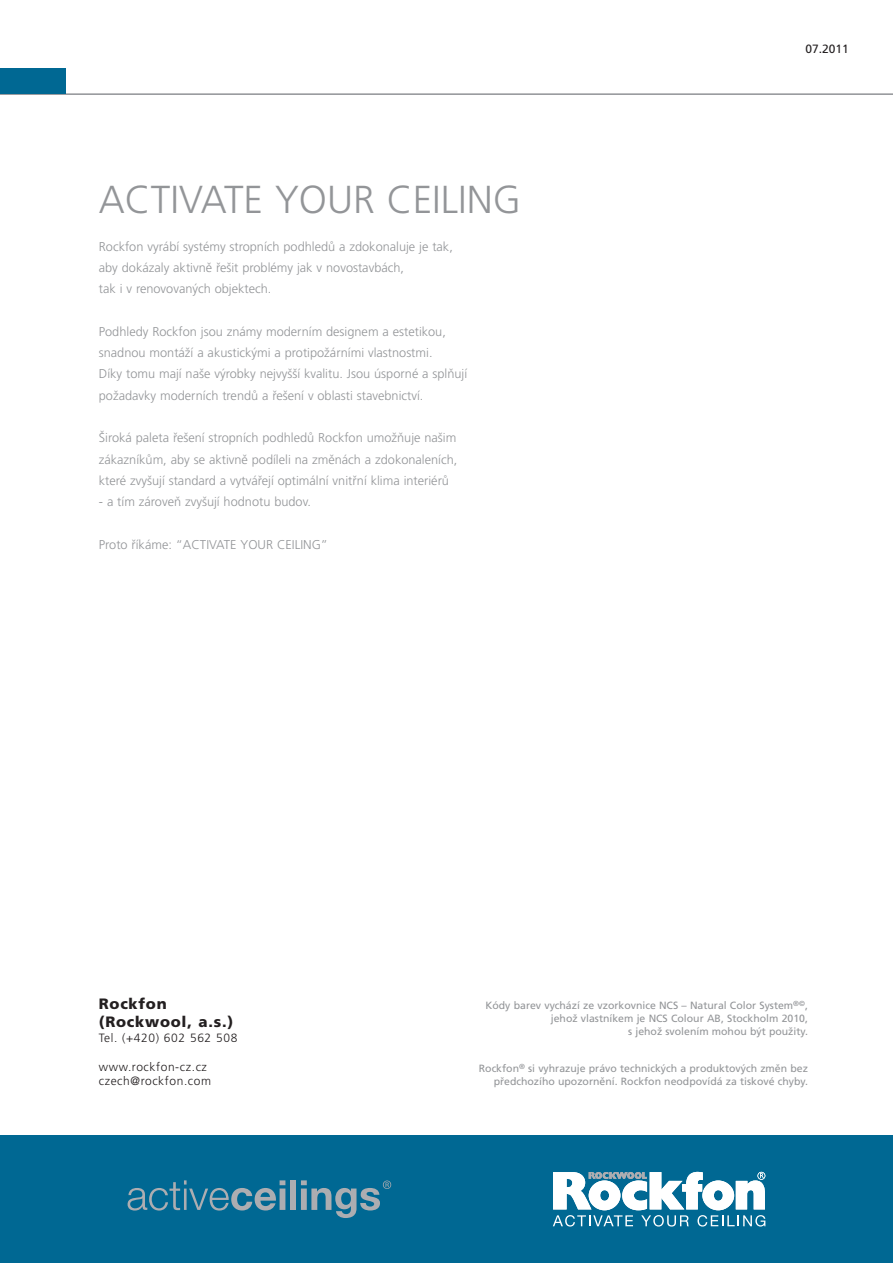
<style>
.page{position:relative;width:893px;height:1263px;background:#fff}
.page>*{position:absolute;margin:0;border:0;box-sizing:border-box;transform-origin:0 0}
.t1{font:300 39px "Frutiger";color:#939598}
.Brød{font:900 15px "Frutiger";letter-spacing:.05em;color:#231f20}
.t2{font:300 12.75px/21.3px "Frutiger CE";color:#939598}
.Brød-2{font:300 12px "Frutiger";letter-spacing:.05em;color:#231f20}
.t3{font:12px "Frutiger";color:#231f20}
.t4{font:10.5px/12.6px "Frutiger CE";color:#939598;text-align:right}
</style>
<div class="page">
<div style="left:0;top:1135px;width:893px;height:128px;background:#006893"></div>
<svg style="left:128px;top:1180px;width:157px;height:30px"></svg>
<div style="left:290px;top:1180px;width:6px;height:30px;background:#acadb1"></div>
<svg style="left:301px;top:1180px;width:90px;height:38px"></svg>
<hr style="left:0;top:94px;width:893px;height:1px;background:#6c6e74">
<div style="left:0;top:68px;width:66px;height:26px;background:#006893"></div>
<svg style="left:553px;top:1172px;width:212px;height:54px"></svg>
<p class="t1" style="left:99px;top:177px;width:424px">ACTIVATE YOUR CEILING</p>
<p class="t2" style="left:99px;top:236px;width:356px">Rockfon vyrábí systémy stropních podhledů a zdokonaluje je tak, aby dokázaly aktivně řešit problémy jak v novostavbách,<br>tak i v renovovaných objektech.</p>
<p class="t2" style="left:99px;top:321px;width:370px">Podhledy Rockfon jsou známy moderním designem a estetikou, snadnou montáží a akustickými a protipožárními vlastnostmi.<br>Díky tomu mají naše výrobky nejvyšší kvalitu. Jsou úsporné a splňují požadavky moderních trendů a řešení v oblasti stavebnictví.</p>
<p class="t2" style="left:99px;top:427px;width:360px;text-align:justify">Široká paleta řešení stropních podhledů Rockfon umožňuje našim zákazníkům, aby se aktivně podíleli na změnách a zdokonaleních, které zvyšují standard a vytvářejí optimální vnitřní klima interiérů</p>
<p class="t2" style="left:99px;top:491px;width:214px">- a tím zároveň zvyšují hodnotu budov.</p>
<p class="t2" style="left:99px;top:533px;width:231px">Proto říkáme: “ACTIVATE YOUR CEILING”</p>
<p class="t3" style="left:806px;top:42px;width:45px">07.2011</p>
<p class="Brød" style="left:99px;top:995px;width:69px">Rockfon</p>
<p class="Brød" style="left:99px;top:1013px;width:136px">(Rockwool, a.s.)</p>
<p class="Brød-2" style="left:99px;top:1031px;width:140px">Tel. (+420) 602 562 508</p>
<p class="Brød-2" style="left:99px;top:1060px;width:110px">www.rockfon-cz.cz</p>
<p class="Brød-2" style="left:99px;top:1074px;width:114px">czech@rockfon.com</p>
<p class="t4" style="left:485px;top:999px;width:324px">Kódy barev vychází ze vzorkovnice NCS – Natural Color System<sup>®©</sup>, jehož vlastníkem je NCS Colour AB, Stockholm 2010,<br>s jehož svolením mohou být použity.</p>
<p class="t4" style="left:479px;top:1062px;width:331px">Rockfon<sup>®</sup> si vyhrazuje právo technických a produktových změn bez předchozího upozornění. Rockfon neodpovídá za tiskové chyby.</p>
</div>
